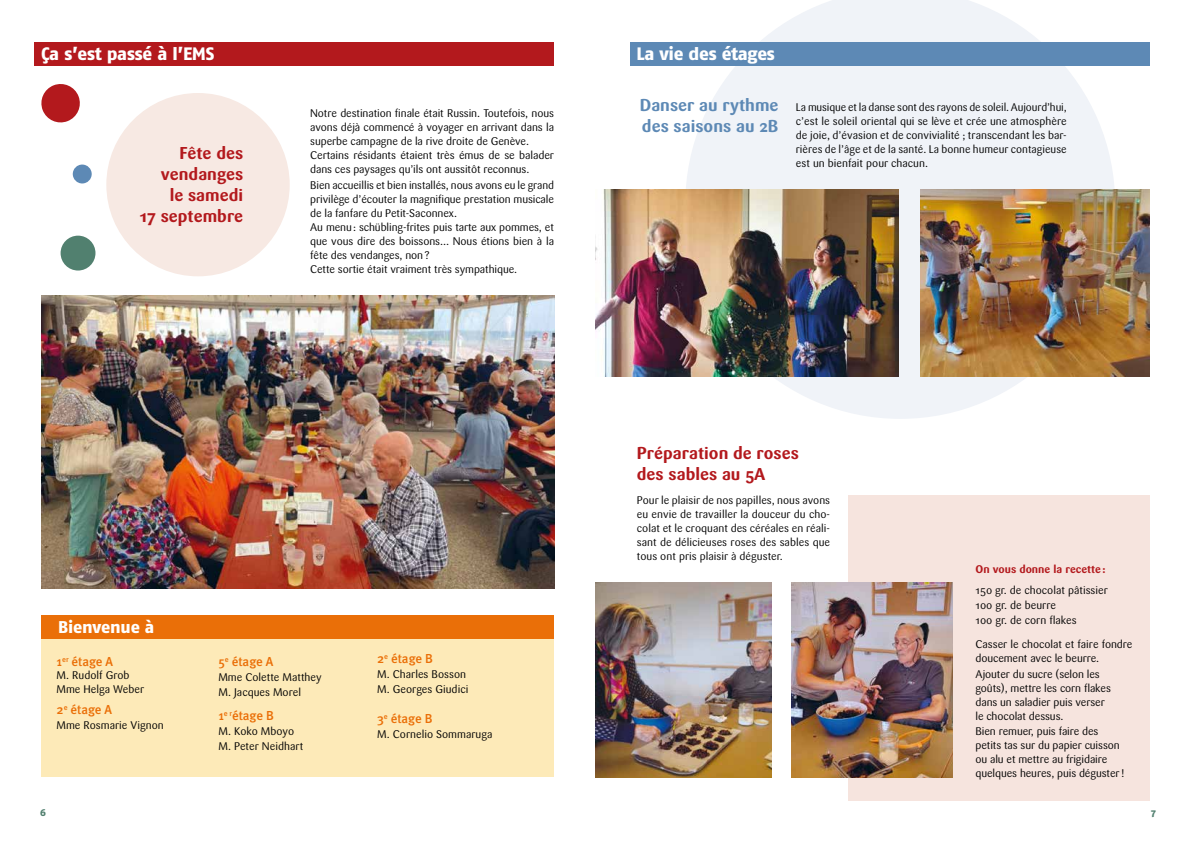
<style>
.page{position:relative;width:1191px;height:842px;background:#fff}
.page>*{position:absolute;margin:0;border:0;box-sizing:border-box;transform-origin:0 0}
.t1{font:18px "Fago No Exb";letter-spacing:-.015em;color:#fff}
.t2{font:700 17px/21px "Sari";color:#b3191d}
.t3{font:700 17px/21px "Sari";color:#5d89b5}
.t4{font:17px "Fago No Exb";letter-spacing:-.01em;color:#fff}
.t5{font:500 13px "Meta";letter-spacing:-.005em;color:#ea6f08}
.t6{font:11px/14px "Sari";letter-spacing:-.01em;color:#000}
.t7{font:700 11px "Sari";color:#b3191d}
.t8{font:10px "Fago No Exb";color:#51806f}
</style>
<div class="page">
<div style="left:848px;top:495px;width:301px;height:306px;background:#f6e4de"></div>
<svg style="left:685px;top:0;width:430px;height:419px;fill:#f0f3f8"></svg>
<div style="left:629px;top:43px;width:520px;height:23px;background:#5d89b5"></div>
<img style="left:920px;top:189px;width:229px;height:187px">
<img style="left:595px;top:189px;width:303px;height:187px">
<img style="left:792px;top:582px;width:160px;height:195px">
<img style="left:595px;top:582px;width:176px;height:196px">
<div style="left:106px;top:93px;width:184px;height:183px;background:#f7e9e3;border-radius:50%"></div>
<img style="left:42px;top:296px;width:512px;height:292px">
<div style="left:61px;top:236px;width:34px;height:35px;background:#51806f;border-radius:50%"></div>
<div style="left:73px;top:165px;width:19px;height:18px;background:#5d89b5;border-radius:50%"></div>
<svg style="left:41px;top:84px;width:39px;height:39px"></svg>
<div style="left:41px;top:616px;width:513px;height:161px;background:#fdeab8"></div>
<div style="left:41px;top:615px;width:513px;height:24px;background:#ea6f08"></div>
<div style="left:34px;top:43px;width:520px;height:23px;background:#b3191d"></div>
<h1 class="t1" style="left:41px;top:43px;width:175px">Ça s’est passé à l’EMS</h1>
<h2 class="t2" style="left:140px;top:143px;width:105px;text-align:right">Fête des vendanges<br>le samedi<br>17 septembre</h2>
<p class="t6" style="left:310px;top:106px;width:245px">Notre destination finale était Russin. Toutefois, nous avons déjà commencé à voyager en arrivant dans la superbe campagne de la rive droite de Genève.<br>Certains résidants étaient très émus de se balader dans ces paysages qu’ils ont aussitôt reconnus.</p>
<p class="t6" style="left:310px;top:178px;width:245px">Bien accueillis et bien installés, nous avons eu le grand privilège d’écouter la magnifique prestation musicale de la fanfare du Petit-Saconnex.<br>Au menu: schübling-frites puis tarte aux pommes, et que vous dire des boissons… Nous étions bien à la fête des vendanges, non?<br>Cette sortie était vraiment très sympathique.</p>
<h2 class="t4" style="left:58px;top:617px;width:98px">Bienvenue à</h2>
<p class="t5" style="left:57px;top:654px;width:58px">1<sup>er</sup> étage A</p>
<p class="t6" style="left:57px;top:668px;width:89px">M. Rudolf Grob<br>Mme Helga Weber</p>
<p class="t5" style="left:57px;top:702px;width:57px">2<sup>e</sup> étage A</p>
<p class="t6" style="left:57px;top:718px;width:109px">Mme Rosmarie Vignon</p>
<p class="t5" style="left:218px;top:654px;width:56px">5<sup>e</sup> étage A</p>
<p class="t6" style="left:218px;top:670px;width:105px;line-height:15px">Mme Colette Matthey<br>M. Jacques Morel</p>
<p class="t5" style="left:218px;top:708px;width:57px">1<sup>e</sup> <sup>r</sup>étage B</p>
<p class="t6" style="left:218px;top:724px;width:86px;line-height:15px">M. Koko Mboyo<br>M. Peter Neidhart</p>
<p class="t5" style="left:377px;top:651px;width:57px">2<sup>e</sup> étage B</p>
<p class="t6" style="left:377px;top:667px;width:93px;line-height:15px">M. Charles Bosson<br>M. Georges Giudici</p>
<p class="t5" style="left:377px;top:711px;width:57px">3<sup>e</sup> étage B</p>
<p class="t6" style="left:377px;top:727px;width:117px">M. Cornelio Sommaruga</p>
<h1 class="t1" style="left:636px;top:43px;width:140px">La vie des étages</h1>
<h2 class="t3" style="left:640px;top:95px;width:140px">Danser au rythme des saisons au 2B</h2>
<p class="t6" style="left:796px;top:100px;width:272px;text-align:justify">La musique et la danse sont des rayons de soleil. Aujourd’hui, c’est le soleil oriental qui se lève et crée une atmosphère de joie, d’évasion et de convivialité ; transcendant les bar&shy;rières de l’âge et de la santé. La bonne humeur contagieuse est un bienfait pour chacun.</p>
<h2 class="t2" style="left:637px;top:443px;width:163px">Préparation de roses des sables au 5A</h2>
<p class="t6" style="left:637px;top:493px;width:195px;text-align:justify">Pour le plaisir de nos papilles, nous avons eu envie de travailler la douceur du cho&shy;colat et le croquant des céréales en réali&shy;sant de délicieuses roses des sables que tous ont pris plaisir à déguster.</p>
<p class="t7" style="left:975px;top:563px;width:131px">On vous donne la recette:</p>
<p class="t6" style="left:975px;top:583px;width:134px;line-height:15px">150 gr. de chocolat pâtissier<br>100 gr. de beurre<br>100 gr. de corn flakes</p>
<p class="t6" style="left:975px;top:637px;width:158px">Casser le chocolat et faire fondre doucement avec le beurre.</p>
<p class="t6" style="left:975px;top:667px;width:137px">Ajouter du sucre (selon les goûts), mettre les corn flakes dans un saladier puis verser le chocolat dessus.</p>
<p class="t6" style="left:975px;top:724px;width:151px">Bien remuer, puis faire des petits tas sur du papier cuisson ou alu et mettre au frigidaire quelques heures, puis déguster!</p>
<p class="t8" style="left:40px;top:806px;width:7px">6</p>
<p class="t8" style="left:1151px;top:806px;width:6px">7</p>
</div>
